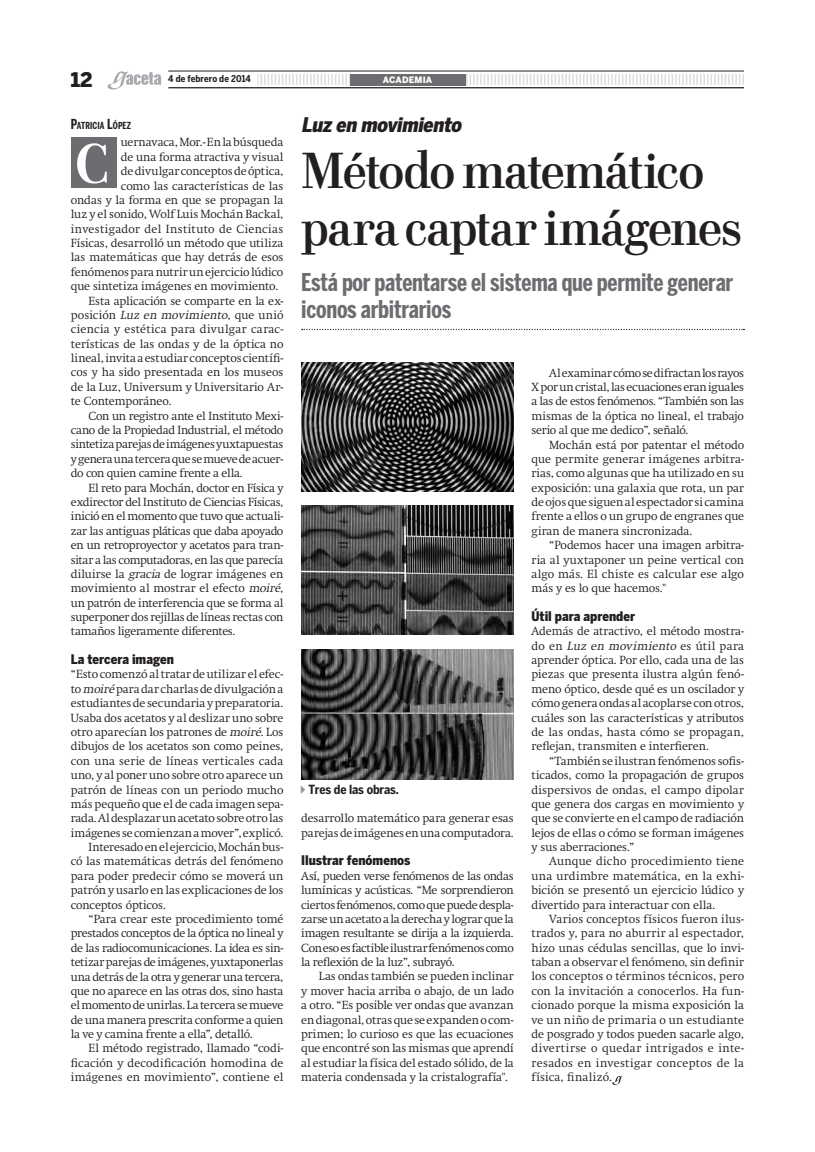
<style>
.page{position:relative;width:815px;height:1152px;background:#fff}
.page>*{position:absolute;margin:0;border:0;box-sizing:border-box;transform-origin:0 0}
._3_0_Tex_Cap_4{font:700 56.38px "Cellini TF";color:#fff}
._1_0_Cabeza_Principa{font:700 51.25px/56.4px "Cellini TF";letter-spacing:-.02em;color:#231f20;scale:.95 1}
._2_0_Sumario_2{font:700 extra-condensed 24.38px/27.5px "Benton Sans";letter-spacing:-.01em;color:#6c6d70}
._0_0_Balazo{font:italic 900 condensed 20px "Benton Sans";color:#231f20}
.t1{font:900 20px "Benton Sans";color:#231f20}
._3_0_Descanso{font:900 condensed 13.12px "Benton Sans";color:#231f20}
.t2{font:700 condensed 12.5px "Benton Sans";letter-spacing:-.01em;color:#231f20}
._3_0_Texto{font:300 11.62px/14.4px "Swift";letter-spacing:-.005em;color:#231f20;text-align:justify}
._3_0_Tex_Cap_4-2{font:300 11.62px "Swift";color:#231f20}
._3_0_Tex_Cap_4-3{font:300 11.62px "Swift";letter-spacing:.03em;color:#231f20}
._4_0_Crédito_nota{font:700 extra-condensed 9.62px "Benton Sans";letter-spacing:.01em;color:#231f20}
.t3{font:700 condensed 9.38px "Benton Sans";letter-spacing:.01em;color:#231f20}
._9_0_Folio_Sección{font:900 8.75px "Benton Sans";letter-spacing:.01em;color:#fff}
.s1{font-size:13.75px}
.s2{font-style:italic}
</style>
<div class="page">
<svg style="left:257px;top:74px;width:487px;height:11px"></svg>
<hr style="left:168px;top:71px;width:576px;height:1px;background:#231f20">
<hr style="left:168px;top:87px;width:576px;height:1px;background:#231f20">
<svg style="left:107px;top:71px;width:54px;height:19px"></svg>
<div style="left:350px;top:74px;width:115px;height:11px;background:#6c6d70"></div>
<div style="left:71px;top:137px;width:45px;height:51px;background:#6c6d70"></div>
<svg style="left:302px;top:329px;width:442px;height:1px"></svg>
<img style="left:301px;top:506px;width:213px;height:128px">
<img style="left:301px;top:650px;width:213px;height:129px">
<img style="left:301px;top:362px;width:213px;height:129px">
<svg style="left:612px;top:1076px;width:10px;height:8px"></svg>
<h3 class="t1" style="left:71px;top:68px;width:23px">12</h3>
<p class="_9_0_Folio_Sección" style="left:383px;top:74px;width:51px">ACADEMIA</p>
<p class="_4_0_Crédito_nota" style="left:71px;top:120px;width:62px"><span class="s1">P</span>ATRICIA <span class="s1">L</span>ÓPEZ</p>
<p class="_3_0_Tex_Cap_4" style="left:74px;top:130px;width:37px">C</p>
<p class="_3_0_Tex_Cap_4-2" style="left:121px;top:136px;width:164px">uernavaca, Mor.- En la búsqueda</p>
<p class="t3" style="left:168px;top:73px;width:84px">4 de febrero de 2014</p>
<p class="_0_0_Balazo" style="left:301px;top:113px;width:166px">Luz en movimiento</p>
<p class="_1_0_Cabeza_Principa" style="left:301px;top:141px;width:465px">Método matemático para captar imágenes</p>
<p class="_3_0_Tex_Cap_4-2" style="left:121px;top:150px;width:164px">de una forma atractiva y visual</p>
<p class="_3_0_Tex_Cap_4-2" style="left:121px;top:164px;width:164px">de divulgar conceptos de óptica,</p>
<p class="_3_0_Tex_Cap_4-2" style="left:121px;top:179px;width:164px">como las características de las</p>
<p class="_3_0_Tex_Cap_4-2" style="left:71px;top:193px;width:214px">ondas y la forma en que se propagan la</p>
<p class="_3_0_Tex_Cap_4-2" style="left:71px;top:207px;width:214px">luz y el sonido, Wolf Luis Mochán Backal,</p>
<p class="_3_0_Tex_Cap_4-3" style="left:71px;top:222px;width:214px">investigador del Instituto de Ciencias</p>
<p class="_3_0_Tex_Cap_4-2" style="left:71px;top:236px;width:214px">Físicas, desarrolló un método que utiliza</p>
<p class="_3_0_Tex_Cap_4-2" style="left:71px;top:251px;width:214px">las matemáticas que hay detrás de esos</p>
<p class="_3_0_Tex_Cap_4-2" style="left:71px;top:265px;width:214px">fenómenos para nutrir un ejercicio lúdico</p>
<p class="_3_0_Tex_Cap_4-2" style="left:71px;top:279px;width:209px">que sintetiza imágenes en movimiento.</p>
<p class="_3_0_Texto" style="left:71px;top:293px;width:214px;text-indent:18px">Esta aplicación se comparte en la ex&shy;p o s ic i ó n <span class="s2">Luz en movimiento</span>, qu e u n i ó ciencia y estética para divulgar carac&shy;terísticas de las ondas y de la óptica no lineal, invita a estudiar conceptos científi&shy;cos y ha sido presentada en los museos de la Luz, Universum y Universitario Ar&shy;te Contemporáneo.</p>
<p class="_3_0_Texto" style="left:71px;top:408px;width:214px;text-indent:18px">Con un registro ante el Instituto Mexi&shy;cano de la Propiedad Industrial, el método sintetiza parejas de imágenes yuxtapuestas y genera una tercera que se mueve de acuer&shy;do con quien camine frente a ella.</p>
<p class="_3_0_Texto" style="left:71px;top:480px;width:214px;text-indent:18px">El reto para Mochán, doctor en Física y exdirector del Instituto de Ciencias Físicas, inició en el momento que tuvo que actuali&shy;zar las antiguas pláticas que daba apoyado en un retroproyector y acetatos para tran&shy;sitar a las computadoras, en las que parecía diluirse la <span class="s2">gracia</span> de lograr imágenes en movimiento al mostrar el efecto <span class="s2">moiré</span>, un patrón de interferencia que se forma al superponer dos rejillas de líneas rectas con tamaños ligeramente diferentes.</p>
<p class="_3_0_Descanso" style="left:71px;top:651px;width:105px">La tercera imagen</p>
<p class="_3_0_Texto" style="left:71px;top:667px;width:214px">“Esto comenzó al tratar de utilizar el efec&shy;to <span class="s2">moiré</span> para dar charlas de divulgación a estudiantes de secundaria y preparatoria.<br>Usaba dos acetatos y al deslizar uno sobre otro aparecían los patrones de <span class="s2">moiré</span>. Los dibujos de los acetatos son como peines, con una serie de líneas verticales cada uno, y al poner uno sobre otro aparece un patrón de líneas con un periodo mucho más pequeño que el de cada imagen sepa&shy;rada. Al desplazar un acetato sobre otro las imágenes se comienzan a mover”, explicó.</p>
<p class="_3_0_Texto" style="left:71px;top:840px;width:214px;text-indent:18px">Interesado en el ejercicio, Mochán bus&shy;có las matemáticas detrás del fenómeno para poder predecir cómo se moverá un patrón y usarlo en las explicaciones de los conceptos ópticos.</p>
<p class="_3_0_Texto" style="left:71px;top:912px;width:214px;text-indent:18px">“Para crear este procedimiento tomé prestados conceptos de la óptica no lineal y de las radiocomunicaciones. La idea es sin&shy;tetizar parejas de imágenes, yuxtaponerlas una detrás de la otra y generar una tercera, que no aparece en las otras dos, sino hasta el momento de unirlas. La tercera se mueve de una manera prescrita conforme a quien la ve y camina frente a ella”, detalló.</p>
<p class="_3_0_Texto" style="left:71px;top:1041px;width:214px;text-indent:18px">El método registrado, llamado “codi&shy;ficación y decodificación homodina de imágenes en movimiento”, contiene el</p>
<p class="_2_0_Sumario_2" style="left:301px;top:268px;width:434px">Está por patentarse el sistema que permite generar iconos arbitrarios</p>
<p class="_3_0_Texto" style="left:531px;top:365px;width:214px;text-indent:18px">Al examinar cómo se difractan los rayos X por un cristal, las ecuaciones eran iguales a las de estos fenómenos. “También son las mismas de la óptica no lineal, el trabajo serio al que me dedico”, señaló.</p>
<p class="_3_0_Texto" style="left:531px;top:437px;width:214px;text-indent:18px">Mochán está por patentar el método que permite generar imágenes arbitra&shy;rias, como algunas que ha utilizado en su exposición: una galaxia que rota, un par de ojos que siguen al espectador si camina frente a ellos o un grupo de engranes que giran de manera sincronizada.</p>
<p class="_3_0_Texto" style="left:531px;top:538px;width:214px;text-indent:18px">“Podemos hacer una imagen arbitra&shy;ria al yuxtaponer un peine vertical con algo más. El chiste es calcular ese algo más y es lo que hacemos."</p>
<p class="_3_0_Descanso" style="left:531px;top:608px;width:105px">Útil para aprender</p>
<p class="_3_0_Texto" style="left:531px;top:624px;width:214px">Además de atractivo, el método mostra&shy;d o e n <span class="s2">Luz en movimiento</span> e s ú t i l p a r a aprender óptica. Por ello, cada una de las piezas que presenta ilustra algún fenó&shy;meno óptico, desde qué es un oscilador y cómo genera ondas al acoplarse con otros, cuáles son las características y atributos de las ondas, hasta cómo se propagan, reflejan, transmiten e interfieren.</p>
<p class="_3_0_Texto" style="left:531px;top:753px;width:214px;text-indent:18px">“También se ilustran fenómenos sofis&shy;ticados, como la propagación de grupos dispersivos de ondas, el campo dipolar que genera dos cargas en movimiento y que se convierte en el campo de radiación lejos de ellas o cómo se forman imágenes y sus aberraciones.”</p>
<p class="_3_0_Texto" style="left:531px;top:854px;width:214px;text-indent:18px">Aunque dicho procedimiento tiene una urdimbre matemática, en la exhi&shy;bición se presentó un ejercicio lúdico y divertido para interactuar con ella.</p>
<p class="_3_0_Texto" style="left:531px;top:911px;width:214px;text-indent:18px">Varios conceptos físicos fueron ilus&shy;trados y, para no aburrir al espectador, hizo unas cédulas sencillas, que lo invi&shy;taban a observar el fenómeno, sin definir los conceptos o términos técnicos, pero con la invitación a conocerlos. Ha fun&shy;cionado porque la misma exposición la ve un niño de primaria o un estudiante de posgrado y todos pueden sacarle algo, divertirse o quedar intrigados e inte&shy;resados en investigar conceptos de la física, finalizó.</p>
<p class="t2" style="left:308px;top:781px;width:92px">Tres de las obras.</p>
<p class="_3_0_Texto" style="left:301px;top:811px;width:214px">desarrollo matemático para generar esas parejas de imágenes en una computadora.</p>
<p class="_3_0_Descanso" style="left:301px;top:853px;width:111px">Ilustrar fenómenos</p>
<p class="_3_0_Texto" style="left:301px;top:868px;width:214px">Así, pueden verse fenómenos de las ondas lumínicas y acústicas. “Me sorprendieron ciertos fenómenos, como que puede despla&shy;zarse un acetato a la derecha y lograr que la imagen resultante se dirija a la izquierda.<br>Con eso es factible ilustrar fenómenos como la reflexión de la luz”, subrayó.</p>
<p class="_3_0_Texto" style="left:301px;top:969px;width:214px;text-indent:18px">Las ondas también se pueden inclinar y mover hacia arriba o abajo, de un lado a otro. “Es posible ver ondas que avanzan en diagonal, otras que se expanden o com&shy;primen; lo curioso es que las ecuaciones que encontré son las mismas que aprendí al estudiar la física del estado sólido, de la materia condensada y la cristalografía".</p>
</div>
